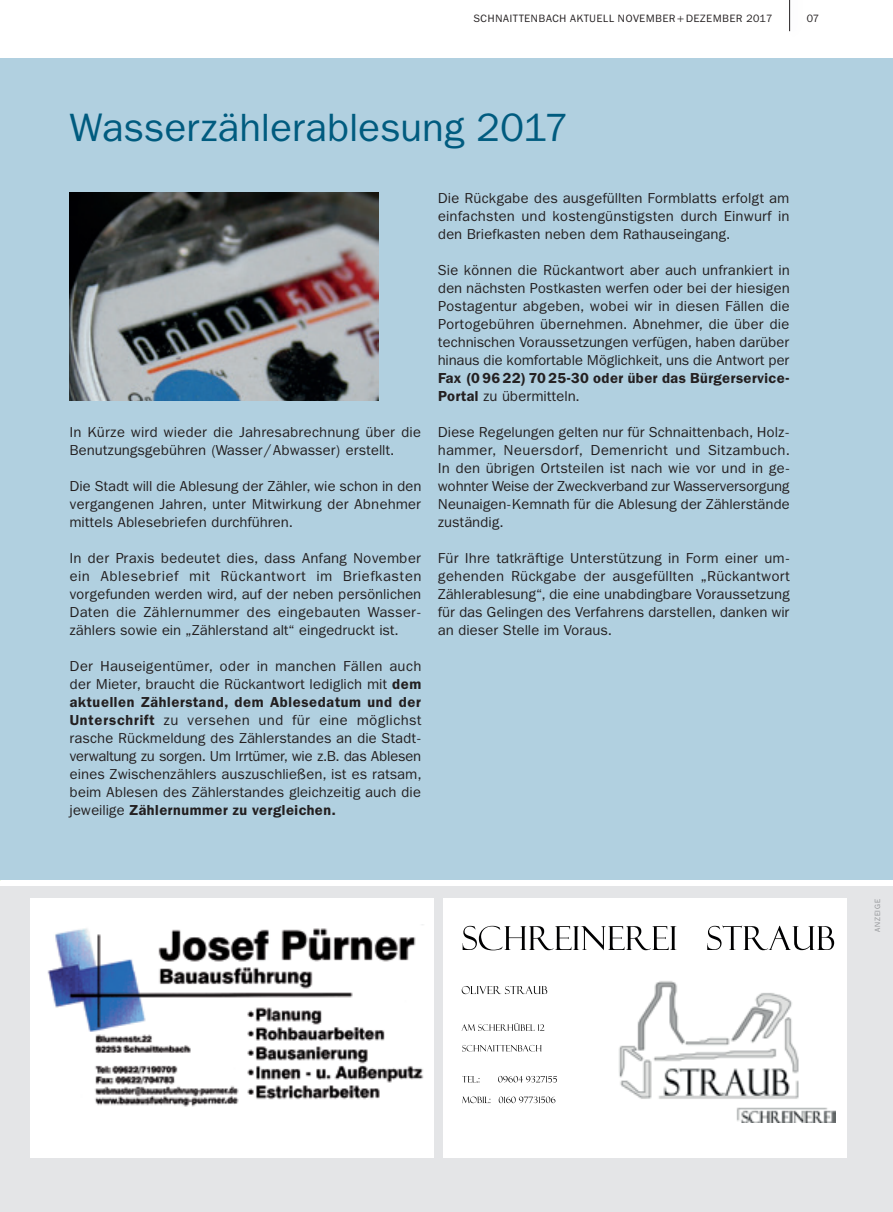
<style>
.page{position:relative;width:893px;height:1212px;background:#fff}
.page>*{position:absolute;margin:0;border:0;box-sizing:border-box;transform-origin:0 0}
.t1{font:39px "Franklin ITCBQ";letter-spacing:.03em;color:#005b7f}
.t2{font:14.25px/18px "Franklin ITCBQ";letter-spacing:.04em;color:#231f20;text-align:justify}
.t3{font:600 14.25px/18px "Franklin ITCBQ";letter-spacing:.03em;color:#231f20}
.t4{font:10.5px "Franklin ITCBQ";letter-spacing:.07em;color:#231f20}
.t5{font:7.5px "Franklin ITCBQ";letter-spacing:.1em;color:#939598}
.s1{font-weight:600}
.s2{font-weight:400}
</style>
<div class="page">
<hr style="left:789px;top:0;width:1px;height:31px;background:#231f20">
<div style="left:0;top:58px;width:893px;height:822px;background:#b1d0e0"></div>
<div style="left:0;top:886px;width:893px;height:326px;background:#e4e5e7"></div>
<div style="left:443px;top:898px;width:404px;height:260px;background:#fff"></div>
<img style="left:619px;top:981px;width:217px;height:142px">
<svg style="left:463px;top:926px;width:213px;height:24px"></svg>
<svg style="left:707px;top:925px;width:127px;height:25px"></svg>
<svg style="left:462px;top:986px;width:85px;height:8px"></svg>
<svg style="left:461px;top:1023px;width:83px;height:8px"></svg>
<svg style="left:462px;top:1045px;width:80px;height:6px"></svg>
<svg style="left:462px;top:1076px;width:17px;height:6px"></svg>
<svg style="left:498px;top:1076px;width:59px;height:6px"></svg>
<svg style="left:462px;top:1096px;width:28px;height:7px"></svg>
<svg style="left:499px;top:1096px;width:56px;height:7px"></svg>
<div style="left:30px;top:898px;width:404px;height:260px;background:#fff"></div>
<img style="left:47px;top:924px;width:377px;height:183px">
<img style="left:70px;top:193px;width:308px;height:208px">
<p class="t4" style="left:474px;top:12px;width:300px">SCHNAITTENBACH AKTUELL NOVEMBER+ DEZEMBER 2017</p>
<p class="t4" style="left:807px;top:12px;width:14px">07</p>
<h1 class="t1" style="left:70px;top:106px;width:500px">Wasserzählerablesung 2017</h1>
<p class="t2" style="left:70px;top:423px;width:353px">In Kürze wird wieder die Jahresabrechnung über die<br>Benutzungsgebühren (Wasser/ Abwasser) erstellt.</p>
<p class="t2" style="left:70px;top:477px;width:353px">Die Stadt will die Ablesung der Zähler, wie schon in den vergangenen Jahren, unter Mitwirkung der Abnehmer mittels Ablesebriefen durchführen.</p>
<p class="t2" style="left:70px;top:549px;width:353px">In der Praxis bedeutet dies, dass Anfang November ein Ablesebrief mit Rückantwort im Briefkasten vorgefunden werden wird, auf der neben persönlichen Daten die Zählernummer des eingebauten Wasser&shy;zählers sowie ein „Zählerstand alt“ eingedruckt ist.</p>
<p class="t2" style="left:70px;top:657px;width:353px">Der Hauseigentümer, oder in manchen Fällen auch der Mieter, braucht die Rückantwort lediglich mit <span class="s1">dem aktuellen Zählerstand, dem Ablesedatum und der Unterschrift</span> zu versehen und für eine möglichst rasche Rückmeldung des Zählerstandes an die Stadt&shy;verwaltung zu sorgen. Um Irrtümer, wie z.B. das Ablesen eines Zwischenzählers auszuschließen, ist es ratsam, beim Ablesen des Zählerstandes gleichzeitig auch die jeweilige <span class="s1">Zählernummer zu vergleichen.</span></p>
<p class="t2" style="left:438px;top:189px;width:353px">Die Rückgabe des ausgefüllten Formblatts erfolgt am einfachsten und kostengünstigsten durch Einwurf in den Briefkasten neben dem Rathauseingang.</p>
<p class="t2" style="left:438px;top:261px;width:353px">Sie können die Rückantwort aber auch unfrankiert in den nächsten Postkasten werfen oder bei der hiesigen Postagentur abgeben, wobei wir in diesen Fällen die Portogebühren übernehmen. Abnehmer, die über die technischen Voraussetzungen verfügen, haben darüber hinaus die komfortable Möglichkeit, uns die Antwort per</p>
<p class="t3" style="left:438px;top:369px;width:353px">Fax (0 96 22) 70 25-30 oder über das Bürgerservice-<br>Portal <span class="s2">zu übermitteln.</span></p>
<p class="t2" style="left:438px;top:423px;width:353px">Diese Regelungen gelten nur für Schnaittenbach, Holz&shy;hammer, Neuersdorf, Demenricht und Sitzambuch.<br>In den übrigen Ortsteilen ist nach wie vor und in ge&shy;wohnter Weise der Zweckverband zur Wasserversorgung Neunaigen-Kemnath für die Ablesung der Zählerstände zuständig.</p>
<p class="t2" style="left:438px;top:549px;width:353px">Für Ihre tatkräftige Unterstützung in Form einer um&shy;gehenden Rückgabe der ausgefüllten „Rückantwort Zählerablesung“, die eine unabdingbare Voraussetzung für das Gelingen des Verfahrens darstellen, danken wir an dieser Stelle im Voraus.</p>
<p class="t5" style="left:873px;top:931px;width:34px;rotate:-90deg">ANZEIGE</p>
</div>
